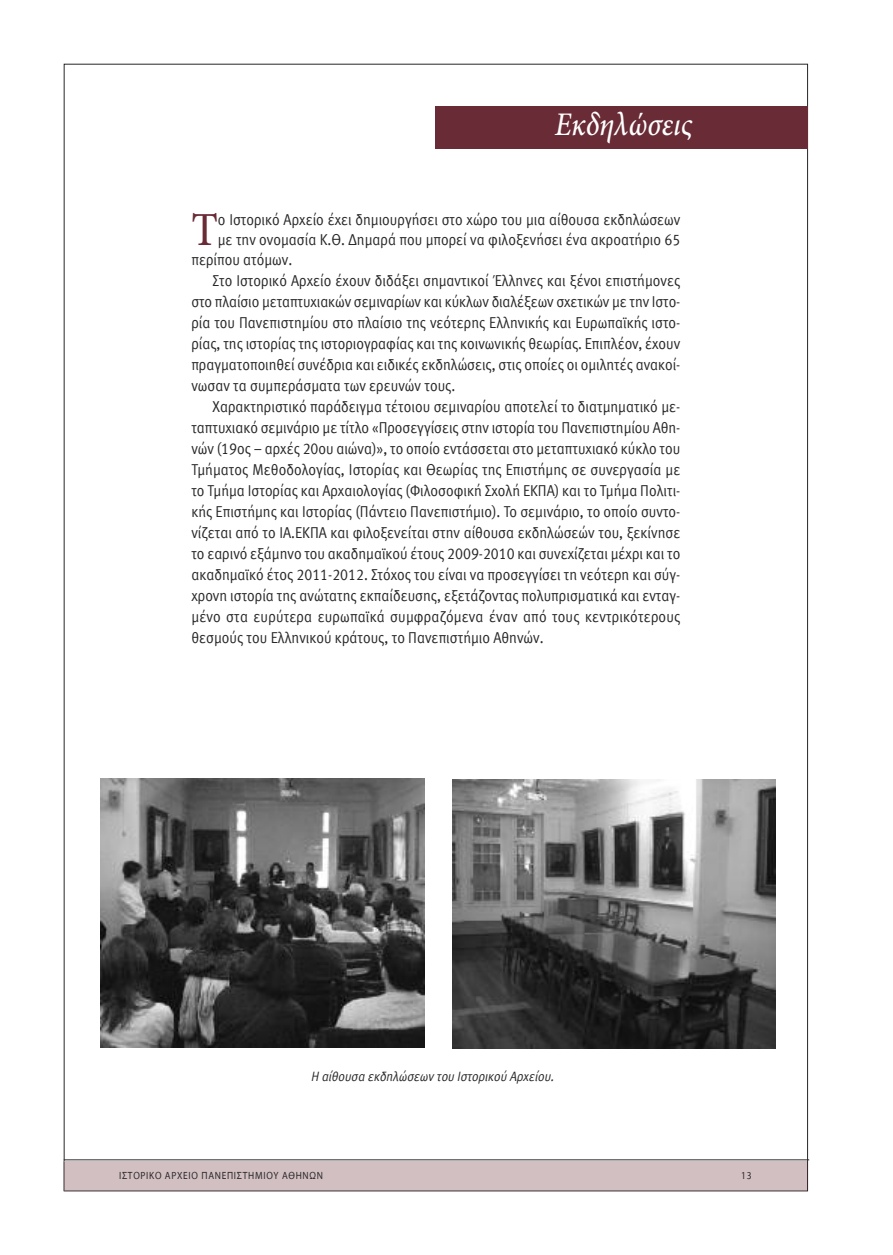
<style>
.page{position:relative;width:893px;height:1255px;background:#fff}
.page>*{position:absolute;margin:0;border:0;box-sizing:border-box;transform-origin:0 0}
.t1{font:500 47.4px "Minion Pro";color:#692b35;scale:.9 1}
.t2{font:italic 500 33px "Minion Pro";color:#fff;scale:.9 1}
.t3{font:15.75px "Meta Normal Greek LF";color:#272627;scale:.9 1}
.t4{font:italic 13.5px "Meta Normal Greek LF";color:#272627;scale:.9 1}
.t5{font:10.5px "Myriad Greek";letter-spacing:.075em;color:#272627;scale:.9 1}
</style>
<div class="page">
<div style="left:64px;top:1161px;width:744px;height:30px;background:#d2bfc2"></div>
<hr style="left:64px;top:1159px;width:745px;height:1px;background:#272627">
<div style="left:435px;top:106px;width:373px;height:43px;background:#692b35"></div>
<img style="left:100px;top:778px;width:324px;height:269px">
<img style="left:452px;top:779px;width:323px;height:268px">
<h2 class="t2" style="left:555px;top:112px;width:155px">Εκδηλώσεις</h2>
<h1 class="t1" style="left:191px;top:211px;width:31px">τ</h1>
<p class="t3" style="left:218px;top:210px;width:515px">ο Ιστορικό Αρχείο έχει δημιουργήσει στο χώρο του μια αίθουσα εκδηλώσεων</p>
<p class="t3" style="left:218px;top:230px;width:515px">με την ονομασία Κ.Θ. Δημαρά που μπορεί να φιλοξενήσει ένα ακροατήριο 65</p>
<p class="t3" style="left:191px;top:251px;width:114px">περίπου ατόμων.</p>
<p class="t3" style="left:213px;top:272px;width:521px">Στο Ιστορικό Αρχείο έχουν διδάξει σημαντικοί Έλληνες και ξένοι επιστήμονες</p>
<p class="t3" style="left:191px;top:293px;width:545px">στο πλαίσιο μεταπτυχιακών σεμιναρίων και κύκλων διαλέξεων σχετικών με την Ιστο-</p>
<p class="t3" style="left:191px;top:314px;width:545px">ρία του Πανεπιστημίου στο πλαίσιο της νεότερης Ελληνικής και Ευρωπαϊκής ιστο-</p>
<p class="t3" style="left:191px;top:335px;width:545px">ρίας, της ιστορίας της ιστοριογραφίας και της κοινωνικής θεωρίας. Επιπλέον, έχουν</p>
<p class="t3" style="left:191px;top:356px;width:545px">πραγματοποιηθεί συνέδρια και ειδικές εκδηλώσεις, στις οποίες οι ομιλητές ανακοί-</p>
<p class="t3" style="left:191px;top:377px;width:295px">νωσαν τα συμπεράσματα των ερευνών τους.</p>
<p class="t3" style="left:213px;top:398px;width:521px">Χαρακτηριστικό παράδειγμα τέτοιου σεμιναρίου αποτελεί το διατμηματικό με-</p>
<p class="t3" style="left:191px;top:419px;width:545px">ταπτυχιακό σεμινάριο με τίτλο «Προσεγγίσεις στην ιστορία του Πανεπιστημίου Αθη-</p>
<p class="t3" style="left:191px;top:440px;width:545px">νών (19ος – αρχές 20ου αιώνα)», το οποίο εντάσσεται στο μεταπτυχιακό κύκλο του</p>
<p class="t3" style="left:191px;top:461px;width:545px">Τμήματος Μεθοδολογίας, Ιστορίας και Θεωρίας της Επιστήμης σε συνεργασία με</p>
<p class="t3" style="left:191px;top:482px;width:545px">το Τμήμα Ιστορίας και Αρχαιολογίας (Φιλοσοφική Σχολή ΕΚΠΑ) και το Τμήμα Πολιτι-</p>
<p class="t3" style="left:191px;top:503px;width:545px">κής Επιστήμης και Ιστορίας (Πάντειο Πανεπιστήμιο). Το σεμινάριο, το οποίο συντο-</p>
<p class="t3" style="left:191px;top:524px;width:545px">νίζεται από το ΙΑ.ΕΚΠΑ και φιλοξενείται στην αίθουσα εκδηλώσεών του, ξεκίνησε</p>
<p class="t3" style="left:191px;top:545px;width:545px">το εαρινό εξάμηνο του ακαδημαϊκού έτους 2009-2010 και συνεχίζεται μέχρι και το</p>
<p class="t3" style="left:191px;top:566px;width:545px">ακαδημαϊκό έτος 2011-2012. Στόχος του είναι να προσεγγίσει τη νεότερη και σύγ-</p>
<p class="t3" style="left:191px;top:587px;width:545px">χρονη ιστορία της ανώτατης εκπαίδευσης, εξετάζοντας πολυπρισματικά και ενταγ-</p>
<p class="t3" style="left:191px;top:608px;width:545px">μένο στα ευρύτερα ευρωπαϊκά συμφραζόμενα έναν από τους κεντρικότερους</p>
<p class="t3" style="left:191px;top:629px;width:393px">θεσμούς του Ελληνικού κράτους, το Πανεπιστήμιο Αθηνών.</p>
<p class="t4" style="left:311px;top:1069px;width:275px">Η αίθουσα εκδηλώσεων του Ιστορικού Αρχείου.</p>
<p class="t5" style="left:119px;top:1170px;width:228px">ΙΣΤΟΡΙΚΟ ΑΡΧΕΙΟ ΠΑΝΕΠΙΣΤΗΜΙΟΥ ΑΘΗΝΩΝ</p>
<p class="t5" style="left:741px;top:1170px;width:13px">13</p>
</div>
